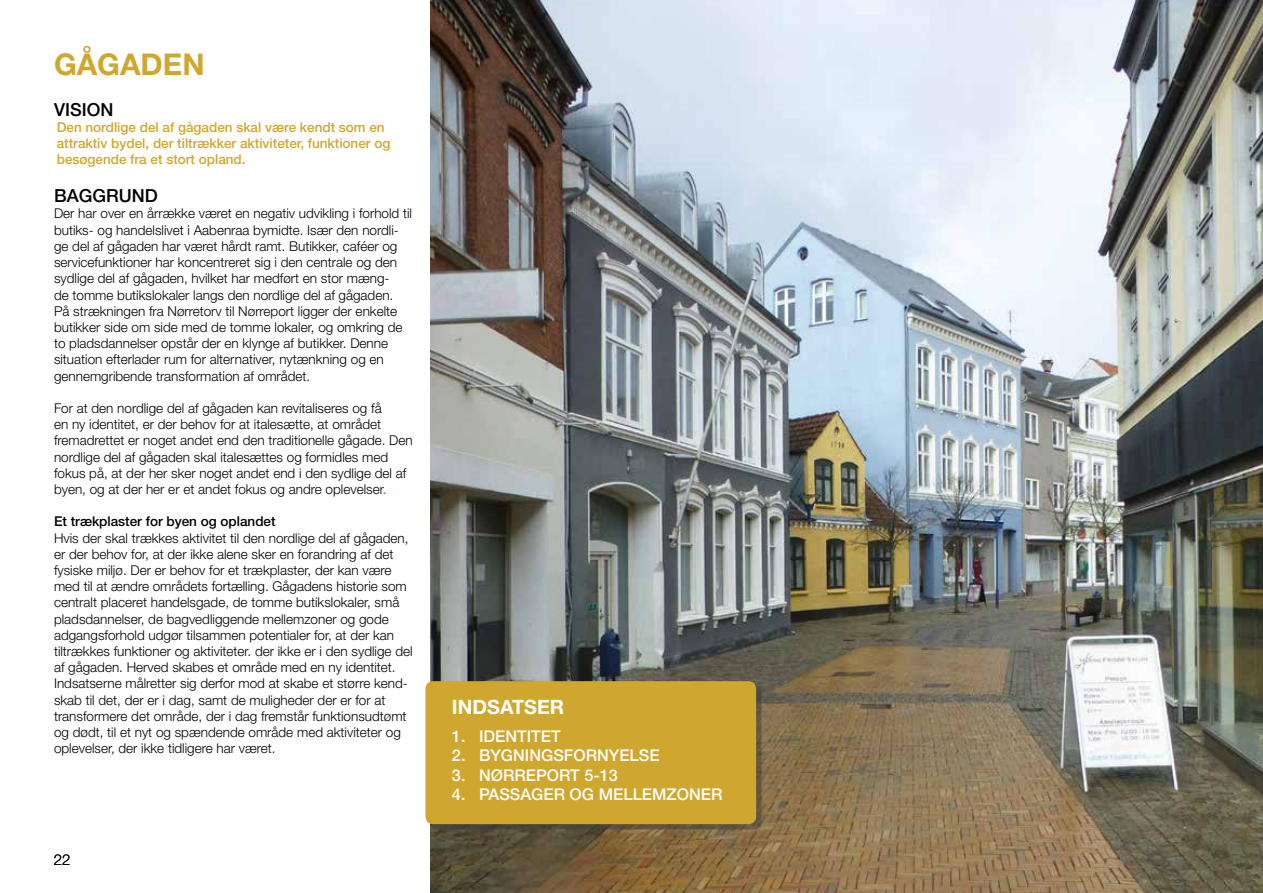
<style>
.page{position:relative;width:1263px;height:893px;background:#fff}
.page>*{position:absolute;margin:0;border:0;box-sizing:border-box;transform-origin:0 0}
.t1{font:700 30px "Helvetica Neue LT Std";color:#d0a72e}
.t2{font:700 19.8px "Helvetica Neue LT Std";color:#fff}
.t3{font:500 18px "Helvetica Neue LT Std";color:#000}
.t4{font:500 16.2px "Helvetica Neue LT Std";color:#fff}
.t5{font:300 15px "Helvetica Neue LT Std";color:#000}
.t6{font:300 13.5px/16.2px "Helvetica Neue LT Std";color:#000}
.t7{font:500 13.5px/16.2px "Helvetica Neue LT Std";color:#d0a72e}
.t8{font:500 13.5px "Helvetica Neue LT Std";color:#000}
.s1{color:#cd171a}
</style>
<div class="page">
<img style="left:431px;top:0;width:832px;height:893px">
<svg style="left:431px;top:686px;width:330px;height:143px;background:#5a503d"></svg>
<div style="left:425px;top:681px;width:331px;height:143px;background:#d0a72e;border-radius:8px"></div>
<h1 class="t1" style="left:54px;top:46px;width:152px">GÅGADEN</h1>
<h3 class="t3" style="left:54px;top:99px;width:61px">VISION</h3>
<p class="t7" style="left:57px;top:119px;width:335px">Den nordlige del af gågaden skal være kendt som en attraktiv bydel, der tiltrækker aktiviteter, funktioner og besøgende fra et stort opland.</p>
<h3 class="t3" style="left:54px;top:185px;width:105px">BAGGRUND</h3>
<p class="t6" style="left:54px;top:205px;width:360px">Der har over en årrække været en negativ udvikling i forhold til butiks- og handelslivet i Aabenraa bymidte. Især den nordli&shy;ge del af gågaden har været hårdt ramt. Butikker, caféer og servicefunktioner har koncentreret sig i den centrale og den sydlige del af gågaden, hvilket har medført en stor mæng-<br>de tomme butikslokaler langs den nordlige del af gågaden.<br>På strækningen fra Nørretorv til Nørreport ligger der enkelte butikker side om side med de tomme lokaler, og omkring de to pladsdannelser opstår der en klynge af butikker. Denne situation efterlader rum for alternativer, nytænkning og en gennemgribende transformation af området.</p>
<p class="t6" style="left:54px;top:400px;width:360px">For at den nordlige del af gågaden kan revitaliseres og få<br>en ny identitet, er der behov for at italesætte, at området fremadrettet er noget andet end den traditionelle gågade. Den nordlige del af gågaden skal italesættes og formidles med fokus på, at der her sker noget andet end i den sydlige del af byen, og at der her er et andet fokus og andre oplevelser<span class="s1">.</span></p>
<p class="t8" style="left:54px;top:513px;width:223px">Et trækplaster for byen og oplandet</p>
<p class="t6" style="left:54px;top:529px;width:360px">Hvis der skal trækkes aktivitet til den nordlige del af gågaden, er der behov for, at der ikke alene sker en forandring af det fysiske miljø. Der er behov for et trækplaster, der kan være med til at ændre områdets fortælling. Gågadens historie som centralt placeret handelsgade, de tomme butikslokaler, små pladsdannelser, de bagvedliggende mellemzoner og gode adgangsforhold udgør tilsammen potentialer for, at der kan tiltrækkes funktioner og aktiviteter. der ikke er i den sydlige del af gågaden. Herved skabes et område med en ny identitet.<br>Indsatserne målretter sig derfor mod at skabe et større kend&shy;skab til det, der er i dag, samt de muligheder der er for at transformere det område, der i dag fremstår funktionsudtømt og dødt, til et nyt og spændende område med aktiviteter og oplevelser, der ikke tidligere har været.</p>
<p class="t5" style="left:54px;top:850px;width:18px">22</p>
<h2 class="t2" style="left:452px;top:695px;width:114px">INDSATSER</h2>
<p class="t4" style="left:452px;top:727px;width:110px">1. IDENTITET</p>
<p class="t4" style="left:452px;top:746px;width:209px">2. BYGNINGSFORNYELSE</p>
<p class="t4" style="left:452px;top:765px;width:167px">3. NØRREPORT 5-13</p>
<p class="t4" style="left:452px;top:785px;width:272px">4. PASSAGER OG MELLEMZONER</p>
</div>
